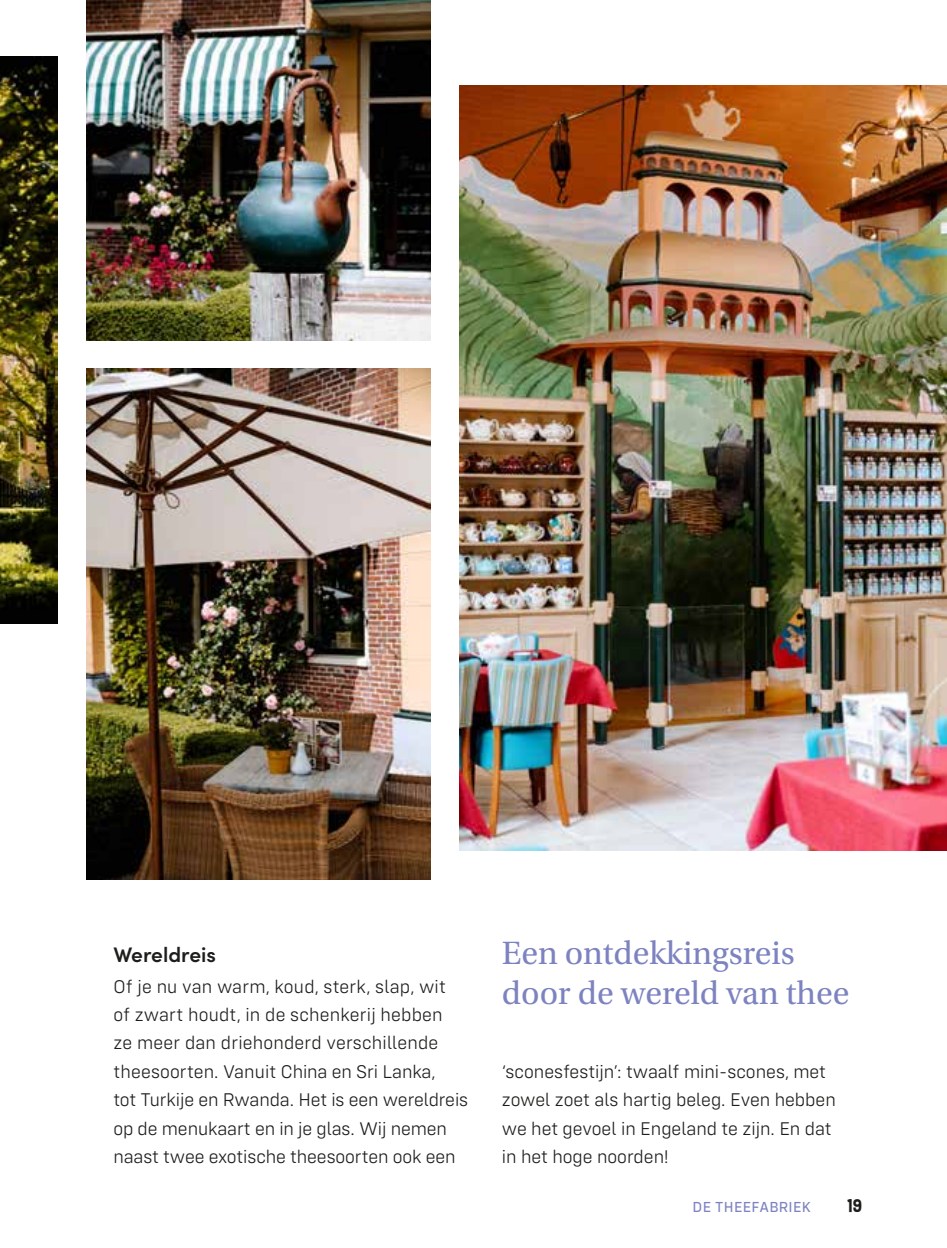
<style>
.page{position:relative;width:947px;height:1248px;background:#fff}
.page>*{position:absolute;margin:0;border:0;box-sizing:border-box;transform-origin:0 0}
.t1{font:34px/40px "Utopia Std";color:#7d83c0}
.t2{font:600 21px "Sofia Pro";color:#1d1d1b}
.t3{font:20px "Elixir Sans";color:#1d1d1b}
.t4{font:300 19px/28.4px "Config Rounded";color:#1d1d1b}
.t5{font:15px "Config Text";letter-spacing:.02em;color:#7d83c0}
</style>
<div class="page">
<img style="left:459px;top:85px;width:488px;height:765px">
<img style="left:86px;top:0;width:344px;height:340px">
<img style="left:86px;top:369px;width:344px;height:510px">
<img style="left:0;top:57px;width:57px;height:567px">
<p class="t2" style="left:113px;top:939px;width:104px">Wereldreis</p>
<p class="t4" style="left:113px;top:972px;width:356px">Of je nu van warm, koud, sterk, slap, wit<br>of zwart houdt, in de schenkerij hebben<br>ze meer dan driehonderd verschillende theesoorten. Vanuit China en Sri Lanka,<br>tot Turkije en Rwanda. Het is een wereldreis op de menukaart en in je glas. Wij nemen naast twee exotische theesoorten ook een</p>
<h1 class="t1" style="left:502px;top:933px;width:349px">Een ontdekkingsreis door de wereld van thee</h1>
<p class="t4" style="left:502px;top:1057px;width:335px">‘sconesfestijn’: twaalf mini-scones, met zowel zoet als hartig beleg. Even hebben we het gevoel in Engeland te zijn. En dat in het hoge noorden!</p>
<p class="t5" style="left:692px;top:1197px;width:120px">DE THEEFABRIEK</p>
<p class="t3" style="left:847px;top:1192px;width:16px">19</p>
</div>
